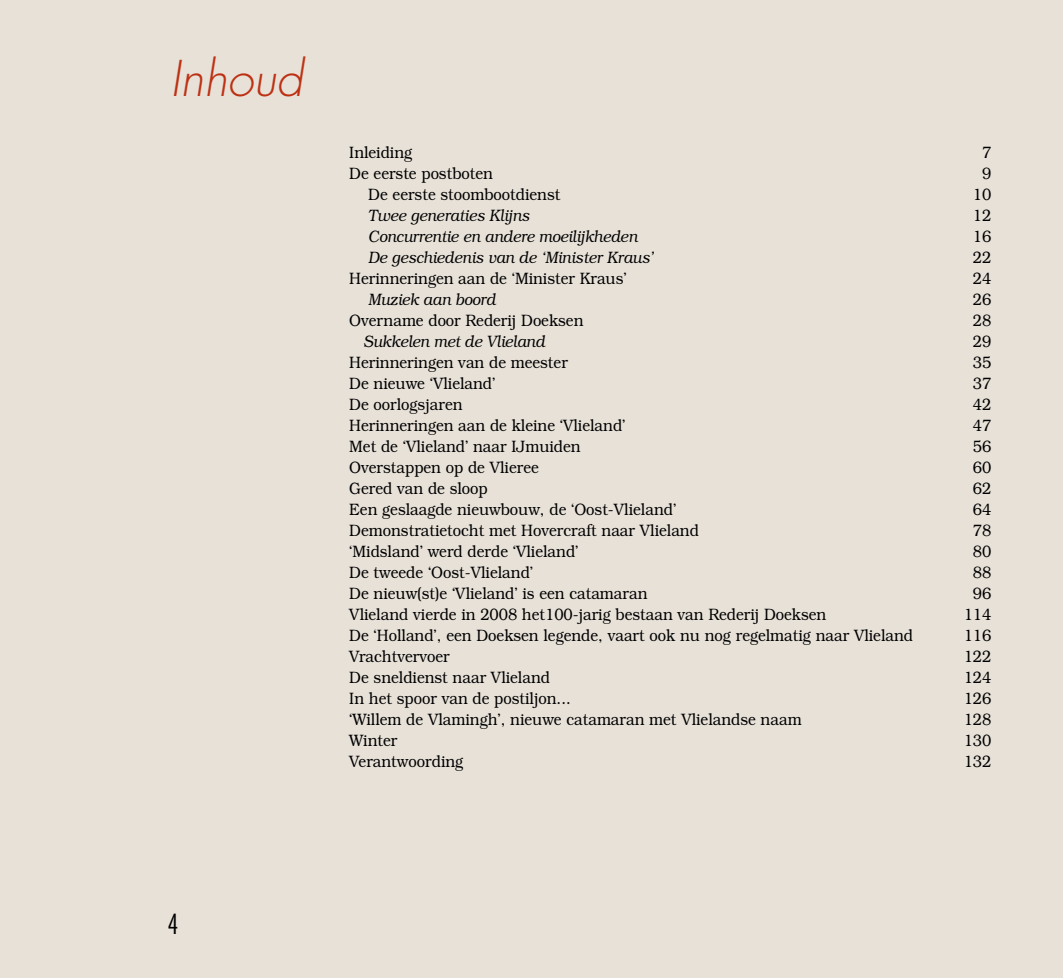
<style>
.page{position:relative;width:1063px;height:978px;background:#e7e1d8}
.page>*{position:absolute;margin:0;border:0;box-sizing:border-box;transform-origin:0 0}
.t1{font:italic 300 48px "Futura Std";color:#bd3113}
.t2{font:300 condensed 27px "Futura Std";color:#000}
.t3{font:300 16.5px "Bookman Std";color:#000;scale:.9 1}
.t4{font:italic 300 16.5px "Bookman Std";color:#000;scale:.9 1}
</style>
<div class="page">
<h1 class="t1" style="left:170px;top:49px;width:134px">Inhoud</h1>
<p class="t3" style="left:349px;top:143px;width:71px">Inleiding</p>
<p class="t3" style="left:982px;top:143px;width:12px">7</p>
<p class="t3" style="left:349px;top:164px;width:161px">De eerste postboten</p>
<p class="t3" style="left:982px;top:164px;width:12px">9</p>
<p class="t3" style="left:368px;top:185px;width:215px">De eerste stoombootdienst</p>
<p class="t3" style="left:973px;top:185px;width:22px">10</p>
<p class="t4" style="left:368px;top:207px;width:181px">Twee generaties Klijns</p>
<p class="t3" style="left:973px;top:206px;width:22px">12</p>
<p class="t4" style="left:368px;top:228px;width:301px">Concurrentie en andere moeilijkheden</p>
<p class="t3" style="left:973px;top:227px;width:22px">16</p>
<p class="t4" style="left:368px;top:249px;width:319px">De geschiedenis van de ‘Minister Kraus’</p>
<p class="t3" style="left:973px;top:248px;width:22px">22</p>
<p class="t3" style="left:349px;top:269px;width:310px">Herinneringen aan de ‘Minister Kraus’</p>
<p class="t3" style="left:973px;top:269px;width:22px">24</p>
<p class="t4" style="left:368px;top:291px;width:143px">Muziek aan boord</p>
<p class="t3" style="left:973px;top:290px;width:22px">26</p>
<p class="t3" style="left:349px;top:311px;width:262px">Overname door Rederij Doeksen</p>
<p class="t3" style="left:973px;top:311px;width:22px">28</p>
<p class="t4" style="left:364px;top:333px;width:203px">Sukkelen met de Vlieland</p>
<p class="t3" style="left:973px;top:332px;width:22px">29</p>
<p class="t3" style="left:349px;top:353px;width:244px">Herinneringen van de meester</p>
<p class="t3" style="left:973px;top:353px;width:22px">35</p>
<p class="t3" style="left:349px;top:374px;width:164px">De nieuwe ‘Vlieland’</p>
<p class="t3" style="left:973px;top:374px;width:22px">37</p>
<p class="t3" style="left:349px;top:395px;width:127px">De oorlogsjaren</p>
<p class="t3" style="left:973px;top:395px;width:22px">42</p>
<p class="t3" style="left:349px;top:416px;width:308px">Herinneringen aan de kleine ‘Vlieland’</p>
<p class="t3" style="left:973px;top:416px;width:22px">47</p>
<p class="t3" style="left:349px;top:437px;width:259px">Met de ‘Vlieland’ naar IJmuiden</p>
<p class="t3" style="left:973px;top:437px;width:22px">56</p>
<p class="t3" style="left:349px;top:458px;width:212px">Overstappen op de Vlieree</p>
<p class="t3" style="left:973px;top:458px;width:22px">60</p>
<p class="t3" style="left:349px;top:479px;width:155px">Gered van de sloop</p>
<p class="t3" style="left:973px;top:479px;width:22px">62</p>
<p class="t3" style="left:349px;top:500px;width:365px">Een geslaagde nieuwbouw, de ‘Oost-Vlieland’</p>
<p class="t3" style="left:973px;top:500px;width:22px">64</p>
<p class="t3" style="left:349px;top:521px;width:390px">Demonstratietocht met Hovercraft naar Vlieland</p>
<p class="t3" style="left:973px;top:521px;width:22px">78</p>
<p class="t3" style="left:349px;top:542px;width:256px">‘Midsland’ werd derde ‘Vlieland’</p>
<p class="t3" style="left:973px;top:542px;width:22px">80</p>
<p class="t3" style="left:349px;top:563px;width:206px">De tweede ‘Oost-Vlieland’</p>
<p class="t3" style="left:973px;top:563px;width:22px">88</p>
<p class="t3" style="left:349px;top:584px;width:333px">De nieuw(st)e ‘Vlieland’ is een catamaran</p>
<p class="t3" style="left:973px;top:584px;width:22px">96</p>
<p class="t3" style="left:349px;top:605px;width:532px">Vlieland vierde in 2008 het100-jarig bestaan van Rederij Doeksen</p>
<p class="t3" style="left:964px;top:605px;width:32px">114</p>
<p class="t3" style="left:349px;top:626px;width:628px">De ‘Holland’, een Doeksen legende, vaart ook nu nog regelmatig naar Vlieland</p>
<p class="t3" style="left:964px;top:626px;width:32px">116</p>
<p class="t3" style="left:349px;top:647px;width:113px">Vrachtvervoer</p>
<p class="t3" style="left:964px;top:647px;width:32px">122</p>
<p class="t3" style="left:349px;top:668px;width:225px">De sneldienst naar Vlieland</p>
<p class="t3" style="left:964px;top:668px;width:32px">124</p>
<p class="t3" style="left:349px;top:689px;width:248px">In het spoor van de postiljon...</p>
<p class="t3" style="left:964px;top:689px;width:32px">126</p>
<p class="t3" style="left:349px;top:710px;width:504px">‘Willem de Vlamingh’, nieuwe catamaran met Vlielandse naam</p>
<p class="t3" style="left:964px;top:710px;width:32px">128</p>
<p class="t3" style="left:349px;top:731px;width:55px">Winter</p>
<p class="t3" style="left:964px;top:731px;width:32px">130</p>
<p class="t3" style="left:349px;top:752px;width:128px">Verantwoording</p>
<p class="t3" style="left:964px;top:752px;width:32px">132</p>
<h2 class="t2" style="left:168px;top:908px;width:13px">4</h2>
</div>
